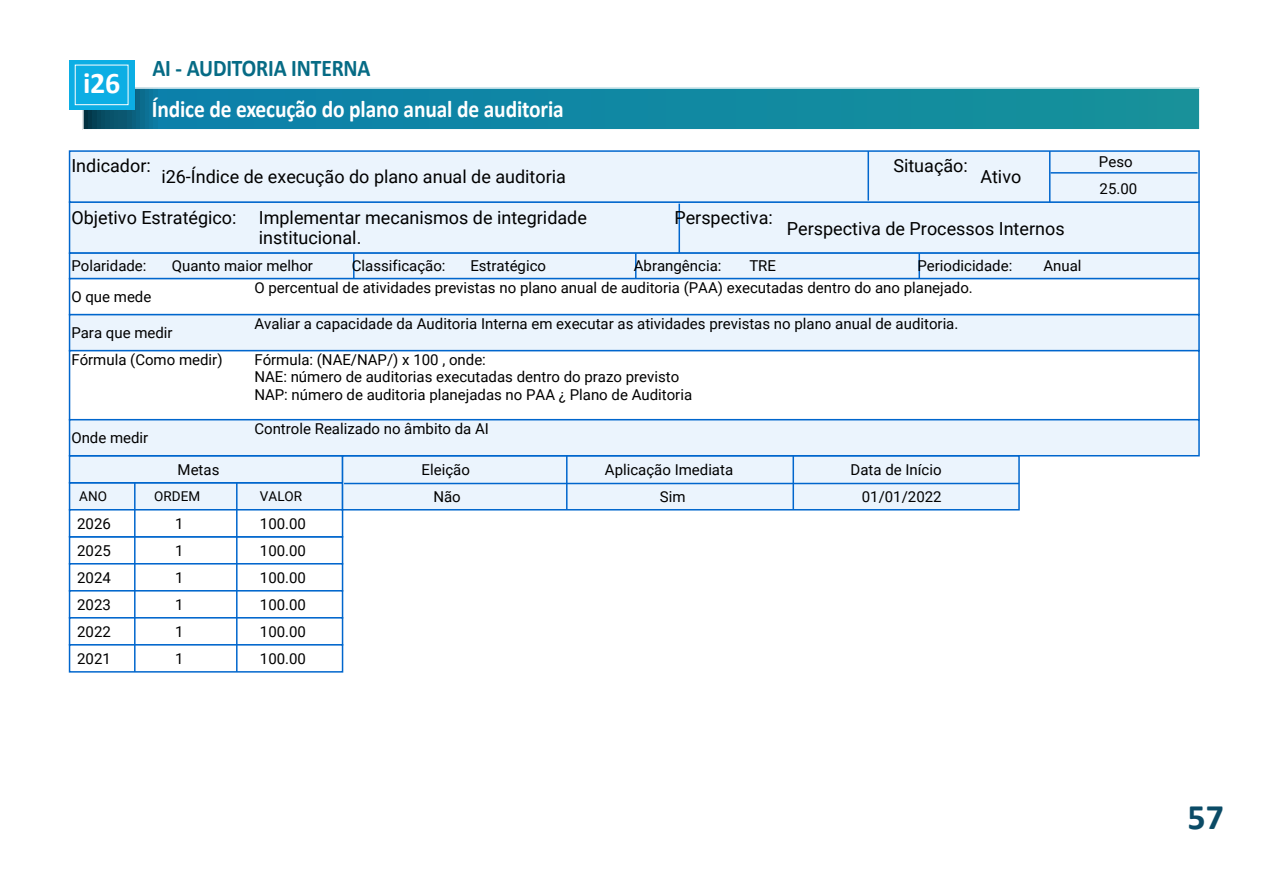
<style>
.page{position:relative;width:1275px;height:893px;background:#fff}
.page>*{position:absolute;margin:0;border:0;box-sizing:border-box;transform-origin:0 0}
.t1{font:700 36px "Calibri";color:#0b4b66}
.t2{font:700 30px "Calibri";color:#fff}
.t3{font:700 24px "Calibri";letter-spacing:-.005em;color:#fff;scale:.89 1}
.t4{font:700 24px "Calibri";letter-spacing:-.005em;color:#066b85;scale:.89 1}
.t5{font:18px/21px "Roboto";color:#000}
.t6{font:15px/27px "Roboto";color:#000}
.t7{font:13.5px "Roboto";color:#000}
</style>
<div class="page">
<div style="left:69px;top:201px;width:1131px;height:53px;background:#ebf4fd"></div>
<div style="left:69px;top:252px;width:1131px;height:27px;background:#ebf4fd;border:2px solid #0066cd"></div>
<hr style="left:353px;top:253px;width:2px;height:25px;background:#0066cd">
<hr style="left:635px;top:253px;width:2px;height:25px;background:#0066cd">
<svg style="left:919px;top:253px;width:1px;height:25px"></svg>
<div style="left:69px;top:482px;width:274px;height:28px;background:#ebf4fd;border:2px solid #0066cd"></div>
<hr style="left:134px;top:482px;width:2px;height:27px;background:#0066cd">
<hr style="left:236px;top:482px;width:2px;height:27px;background:#0066cd">
<div style="left:69px;top:536px;width:274px;height:28px;background:#fff;border:2px solid #0066cd"></div>
<hr style="left:236px;top:536px;width:2px;height:27px;background:#0066cd">
<hr style="left:134px;top:536px;width:2px;height:27px;background:#0066cd">
<div style="left:69px;top:509px;width:274px;height:28px;background:#fff;border:2px solid #0066cd"></div>
<hr style="left:236px;top:509px;width:2px;height:27px;background:#0066cd">
<hr style="left:134px;top:509px;width:2px;height:27px;background:#0066cd">
<div style="left:69px;top:563px;width:274px;height:28px;background:#fff;border:2px solid #0066cd"></div>
<hr style="left:236px;top:563px;width:2px;height:27px;background:#0066cd">
<hr style="left:134px;top:563px;width:2px;height:27px;background:#0066cd">
<div style="left:69px;top:590px;width:274px;height:28px;background:#fff;border:2px solid #0066cd"></div>
<hr style="left:236px;top:590px;width:2px;height:27px;background:#0066cd">
<hr style="left:134px;top:590px;width:2px;height:27px;background:#0066cd">
<div style="left:69px;top:617px;width:274px;height:28px;background:#fff;border:2px solid #0066cd"></div>
<hr style="left:236px;top:617px;width:2px;height:27px;background:#0066cd">
<hr style="left:134px;top:617px;width:2px;height:27px;background:#0066cd">
<div style="left:69px;top:644px;width:274px;height:28px;background:#fff;border:2px solid #0066cd"></div>
<hr style="left:236px;top:644px;width:2px;height:27px;background:#0066cd">
<hr style="left:134px;top:644px;width:2px;height:27px;background:#0066cd">
<div style="left:69px;top:455px;width:274px;height:28px;background:#ebf4fd;border:2px solid #0066cd"></div>
<div style="left:342px;top:455px;width:678px;height:55px;background:#ebf4fd;border:2px solid #0066cd"></div>
<hr style="left:566px;top:455px;width:2px;height:54px;background:#0066cd">
<hr style="left:344px;top:482px;width:675px;height:2px;background:#0066cd">
<hr style="left:793px;top:455px;width:1px;height:54px;background:#0066cd">
<hr style="left:679px;top:203px;width:1px;height:50px;background:#0066cd">
<div style="left:69px;top:278px;width:1131px;height:37px;background:#fff;border:2px solid #0066cd"></div>
<div style="left:69px;top:314px;width:1131px;height:37px;background:#ebf4fd;border:2px solid #0066cd"></div>
<div style="left:69px;top:350px;width:1131px;height:70px;background:#fff;border:2px solid #0066cd"></div>
<div style="left:69px;top:419px;width:1131px;height:37px;background:#ebf4fd;border:2px solid #0066cd"></div>
<div style="left:69px;top:150px;width:1131px;height:53px;background:#ebf4fd;border:2px solid #0066cd"></div>
<hr style="left:868px;top:151px;width:1px;height:49px;background:#0066cd">
<hr style="left:1049px;top:151px;width:2px;height:51px;background:#0066cd">
<hr style="left:1051px;top:172px;width:147px;height:1px;background:#0066cd">
<div style="left:83px;top:88px;width:1117px;height:42px;background:#1188a2"></div>
<div style="left:82px;top:87px;width:1119px;height:43px;border:2px solid #fff"></div>
<div style="left:69px;top:60px;width:66px;height:49px;background:#0caee4"></div>
<div style="left:75px;top:65px;width:53px;height:40px;border:1px solid #fff"></div>
<h2 class="t2" style="left:83px;top:62px;width:39px">i26</h2>
<h3 class="t4" style="left:152px;top:52px;width:247px">AI - AUDITORIA INTERNA</h3>
<h3 class="t3" style="left:152px;top:92px;width:465px">Índice de execução do plano anual de auditoria</h3>
<p class="t5" style="left:71px;top:155px;width:81px">Indicador:</p>
<p class="t5" style="left:161px;top:165px;width:406px">i26-Índice de execução do plano anual de auditoria</p>
<p class="t5" style="left:259px;top:206px;width:330px;text-indent:-188px">Objetivo Estratégico: Implementar mecanismos de integridade institucional.</p>
<p class="t6" style="left:71px;top:252px;width:77px">Polaridade:</p>
<p class="t6" style="left:172px;top:252px;width:143px">Quanto maior melhor</p>
<p class="t6" style="left:352px;top:252px;width:95px">Classificação:</p>
<p class="t6" style="left:470px;top:252px;width:77px">Estratégico</p>
<p class="t6" style="left:634px;top:252px;width:89px">Abrangência:</p>
<p class="t6" style="left:749px;top:252px;width:28px">TRE</p>
<p class="t5" style="left:674px;top:206px;width:100px">Perspectiva:</p>
<p class="t5" style="left:893px;top:155px;width:76px">Situação:</p>
<p class="t5" style="left:980px;top:165px;width:42px">Ativo</p>
<p class="t5" style="left:787px;top:218px;width:279px">Perspectiva de Processos Internos</p>
<p class="t6" style="left:917px;top:252px;width:96px">Periodicidade:</p>
<p class="t6" style="left:1043px;top:252px;width:40px">Anual</p>
<p class="t6" style="left:71px;top:282px;width:81px">O que mede</p>
<p class="t6" style="left:71px;top:318px;width:103px">Para que medir</p>
<p class="t6" style="left:254px;top:273px;width:720px">O percentual de atividades previstas no plano anual de auditoria (PAA) executadas dentro do ano planejado.</p>
<p class="t6" style="left:254px;top:309px;width:706px">Avaliar a capacidade da Auditoria Interna em executar as atividades previstas no plano anual de auditoria.</p>
<p class="t6" style="left:71px;top:346px;width:153px">Fórmula (Como medir)</p>
<p class="t6" style="left:254px;top:350px;width:439px;line-height:17.4px">Fórmula: (NAE/NAP/) x 100 , onde:<br>NAE: número de auditorias executadas dentro do prazo previsto<br>NAP: número de auditoria planejadas no PAA ¿ Plano de Auditoria</p>
<p class="t6" style="left:71px;top:423px;width:78px">Onde medir</p>
<p class="t6" style="left:254px;top:414px;width:236px">Controle Realizado no âmbito da AI</p>
<p class="t6" style="left:178px;top:455px;width:43px">Metas</p>
<p class="t6" style="left:422px;top:455px;width:50px;text-align:center">Eleição<br>Não</p>
<p class="t6" style="left:605px;top:455px;width:130px;text-align:center">Aplicação Imediata<br>Sim</p>
<p class="t7" style="left:79px;top:487px;width:29px">ANO</p>
<p class="t7" style="left:154px;top:487px;width:47px">ORDEM</p>
<p class="t7" style="left:260px;top:487px;width:44px">VALOR</p>
<p class="t6" style="left:77px;top:509px;width:35px">2026</p>
<p class="t6" style="left:175px;top:509px;width:10px">1</p>
<p class="t6" style="left:260px;top:509px;width:48px">100.00</p>
<p class="t6" style="left:77px;top:536px;width:35px">2025</p>
<p class="t6" style="left:175px;top:536px;width:10px">1</p>
<p class="t6" style="left:260px;top:536px;width:48px">100.00</p>
<p class="t6" style="left:77px;top:563px;width:35px">2024</p>
<p class="t6" style="left:175px;top:563px;width:10px">1</p>
<p class="t6" style="left:260px;top:563px;width:48px">100.00</p>
<p class="t6" style="left:77px;top:590px;width:35px">2023</p>
<p class="t6" style="left:175px;top:590px;width:10px">1</p>
<p class="t6" style="left:260px;top:590px;width:48px">100.00</p>
<p class="t6" style="left:77px;top:617px;width:35px">2022</p>
<p class="t6" style="left:175px;top:617px;width:10px">1</p>
<p class="t6" style="left:260px;top:617px;width:48px">100.00</p>
<p class="t6" style="left:77px;top:644px;width:35px">2021</p>
<p class="t6" style="left:175px;top:644px;width:10px">1</p>
<p class="t6" style="left:260px;top:644px;width:48px">100.00</p>
<p class="t6" style="left:851px;top:455px;width:93px;text-align:right">Data de Início<br>01/01/2022</p>
<p class="t6" style="left:1099px;top:147px;width:40px">Peso<br>25.00</p>
<h1 class="t1" style="left:1187px;top:791px;width:38px">57</h1>
</div>
